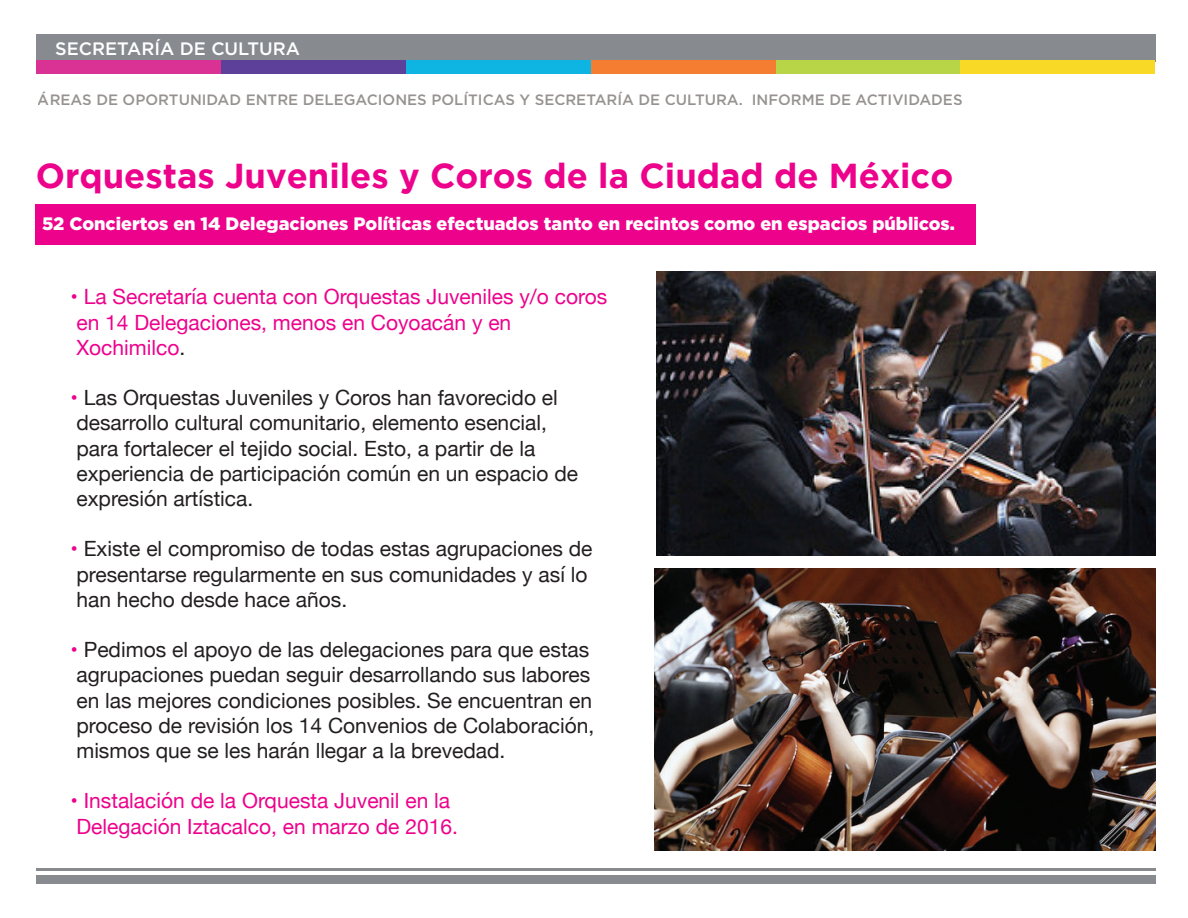
<style>
.page{position:relative;width:1188px;height:918px;background:#fff}
.page>*{position:absolute;margin:0;border:0;box-sizing:border-box;transform-origin:0 0}
.t1{font:700 34.5px "Gotham";color:#ed028c}
.t2{font:21px/25.2px "Helvetica Neue";color:#231f20}
.t3{font:21px/25.2px "Helvetica Neue";color:#ed028c}
.t4{font:900 18px "Gotham";color:#fff}
.t5{font:500 18px "Gotham";color:#fff}
.t6{font:500 15px "Gotham";color:#524a47}
.s1{color:#231f20}
.s2{color:#ed028c}
</style>
<div class="page">
<div style="left:36px;top:34px;width:1119px;height:27px;background:#878b8f"></div>
<div style="left:775px;top:61px;width:185px;height:13px;background:#b8d548"></div>
<div style="left:221px;top:61px;width:185px;height:13px;background:#5d409a"></div>
<div style="left:960px;top:61px;width:195px;height:13px;background:#f8d926"></div>
<div style="left:36px;top:61px;width:185px;height:13px;background:#d93194"></div>
<div style="left:591px;top:61px;width:184px;height:13px;background:#f47d31"></div>
<div style="left:406px;top:61px;width:185px;height:13px;background:#0eb5e2"></div>
<hr style="left:36px;top:869px;width:1119px;height:2px;background:#878b8f">
<div style="left:36px;top:875px;width:1119px;height:9px;background:#878b8f"></div>
<img style="left:657px;top:272px;width:498px;height:283px">
<div style="left:35px;top:204px;width:940px;height:41px;background:#ed028c"></div>
<img style="left:654px;top:569px;width:501px;height:281px">
<p class="t5" style="left:55px;top:37px;width:246px">SECRETARÍA DE CULTURA</p>
<p class="t6" style="left:38px;top:90px;width:926px">ÁREAS DE OPORTUNIDAD ENTRE DELEGACIONES POLÍTICAS Y SECRETARÍA DE CULTURA. INFORME DE ACTIVIDADES</p>
<h1 class="t1" style="left:36px;top:163px;width:919px">Orquestas Juveniles y Coros de la Ciudad de México</h1>
<p class="t4" style="left:42px;top:211px;width:914px">52 Conciertos en 14 Delegaciones Políticas efectuados tanto en recintos como en espacios públicos.</p>
<p class="t3" style="left:71px;top:284px;width:538px">• La Secretaría cuenta con Orquestas Juveniles y/o coros en 14 Delegaciones, menos en Coyoacán y en<br>Xochimilco<span class="s1">.</span></p>
<p class="t2" style="left:71px;top:385px;width:509px"><span class="s2">•</span> Las Orquestas Juveniles y Coros han favorecido el desarrollo cultural comunitario, elemento esencial, para fortalecer el tejido social. Esto, a partir de la experiencia de participación común en un espacio de expresión artística.</p>
<p class="t2" style="left:71px;top:536px;width:523px"><span class="s2">•</span> Existe el compromiso de todas estas agrupaciones de presentarse regularmente en sus comunidades y así lo han hecho desde hace años.</p>
<p class="t2" style="left:71px;top:637px;width:525px"><span class="s2">•</span> Pedimos el apoyo de las delegaciones para que estas agrupaciones puedan seguir desarrollando sus labores en las mejores condiciones posibles. Se encuentran en proceso de revisión los 14 Convenios de Colaboración, mismos que se les harán llegar a la brevedad.</p>
<p class="t3" style="left:71px;top:788px;width:389px">• Instalación de la Orquesta Juvenil en la<br>Delegación Iztacalco, en marzo de 2016.</p>
</div>
